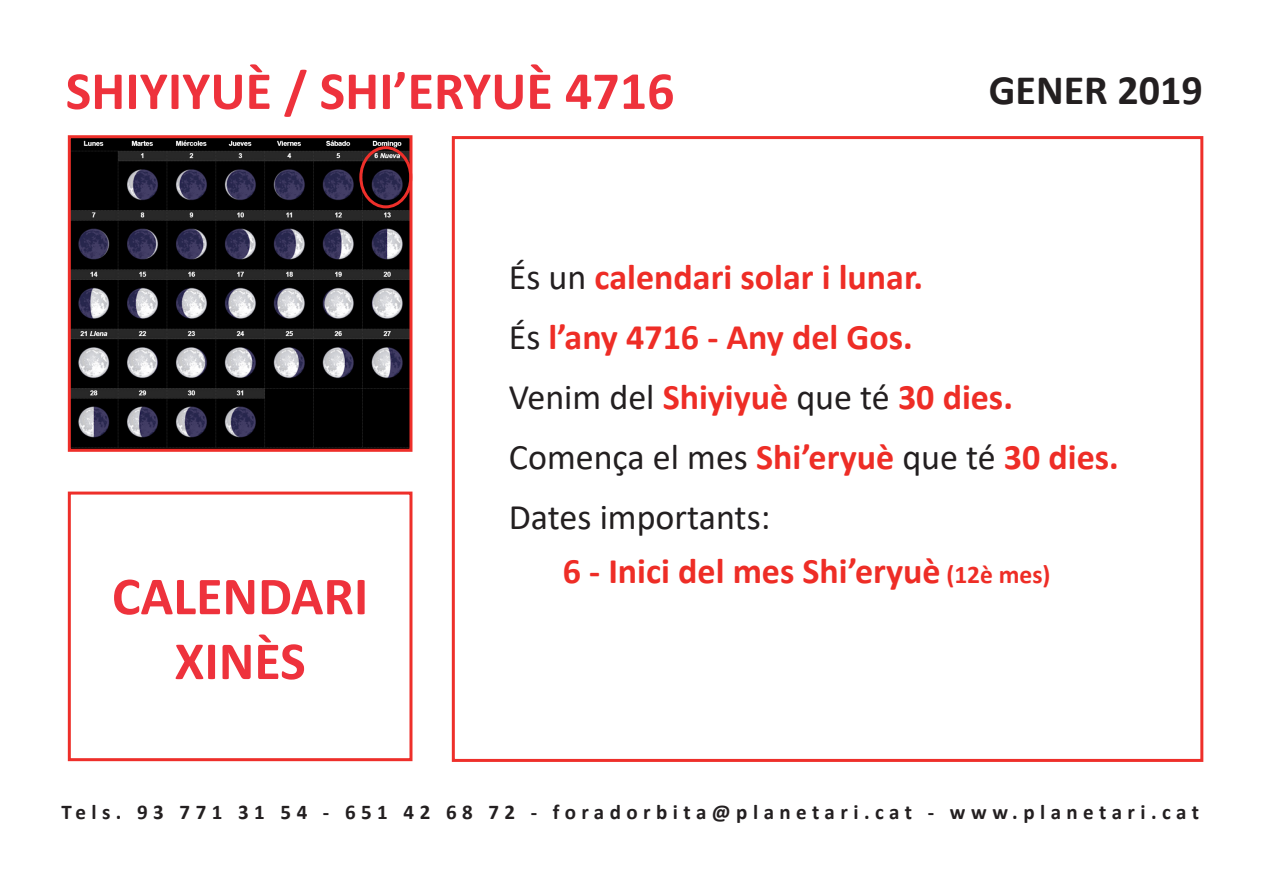
<style>
.page{position:relative;width:1263px;height:893px;background:#fff}
.page>*{position:absolute;margin:0;border:0;box-sizing:border-box;transform-origin:0 0}
.t1{font:700 54px "Calibri";color:#ee323c}
.t2{font:700 42px "Calibri";color:#231f20}
.t3{font:700 36px "Calibri";color:#ee2d26}
.t4{font:36px "Calibri";color:#231f20}
.t5{font:700 21px "Calibri";letter-spacing:.26em;color:#231f20}
.s1{font-weight:400;color:#231f20}
.s2{font-weight:700;color:#ee2d26}
.s3{font-size:25.5px}
</style>
<div class="page">
<div style="left:452px;top:136px;width:751px;height:626px;border:3px solid #ee2f2a"></div>
<div style="left:68px;top:492px;width:344px;height:269px;border:3px solid #ee2f2a"></div>
<img style="left:72px;top:139px;width:336px;height:309px">
<div style="left:68px;top:135px;width:344px;height:317px;border:3px solid #ee2f2a"></div>
<div style="left:359px;top:146px;width:53px;height:62px;border:3px solid #ee2f2a;border-radius:50%"></div>
<p class="t1" style="left:66px;top:53px;width:610px">SHIYIYUÈ / SHI’ERYUÈ 4716</p>
<p class="t2" style="left:989px;top:60px;width:215px">GENER 2019</p>
<p class="t1" style="left:112px;top:558px;width:258px">CALENDARI</p>
<p class="t1" style="left:175px;top:623px;width:133px">XINÈS</p>
<p class="t3" style="left:509px;top:251px;width:416px"><span class="s1">És un</span> calendari solar i lunar.</p>
<p class="t3" style="left:509px;top:311px;width:406px"><span class="s1">És</span> l’any 4716 - Any del Gos.</p>
<p class="t3" style="left:509px;top:371px;width:506px"><span class="s1">Venim del</span> Shiyiyuè <span class="s1">que té</span> 30 dies.</p>
<p class="t4" style="left:509px;top:432px;width:611px">Comença el mes <span class="s2">Shi’eryuè</span> que té <span class="s2">30 dies.</span></p>
<p class="t4" style="left:509px;top:492px;width:263px">Dates importants:</p>
<p class="t3" style="left:563px;top:545px;width:489px">6 - Inici del mes Shi’eryuè <span class="s3">(12è mes)</span></p>
<p class="t5" style="left:61px;top:797px;width:1139px">Tels. 93 771 31 54 - 651 42 68 72 - foradorbita@planetari.cat - www.planetari.cat</p>
</div>
